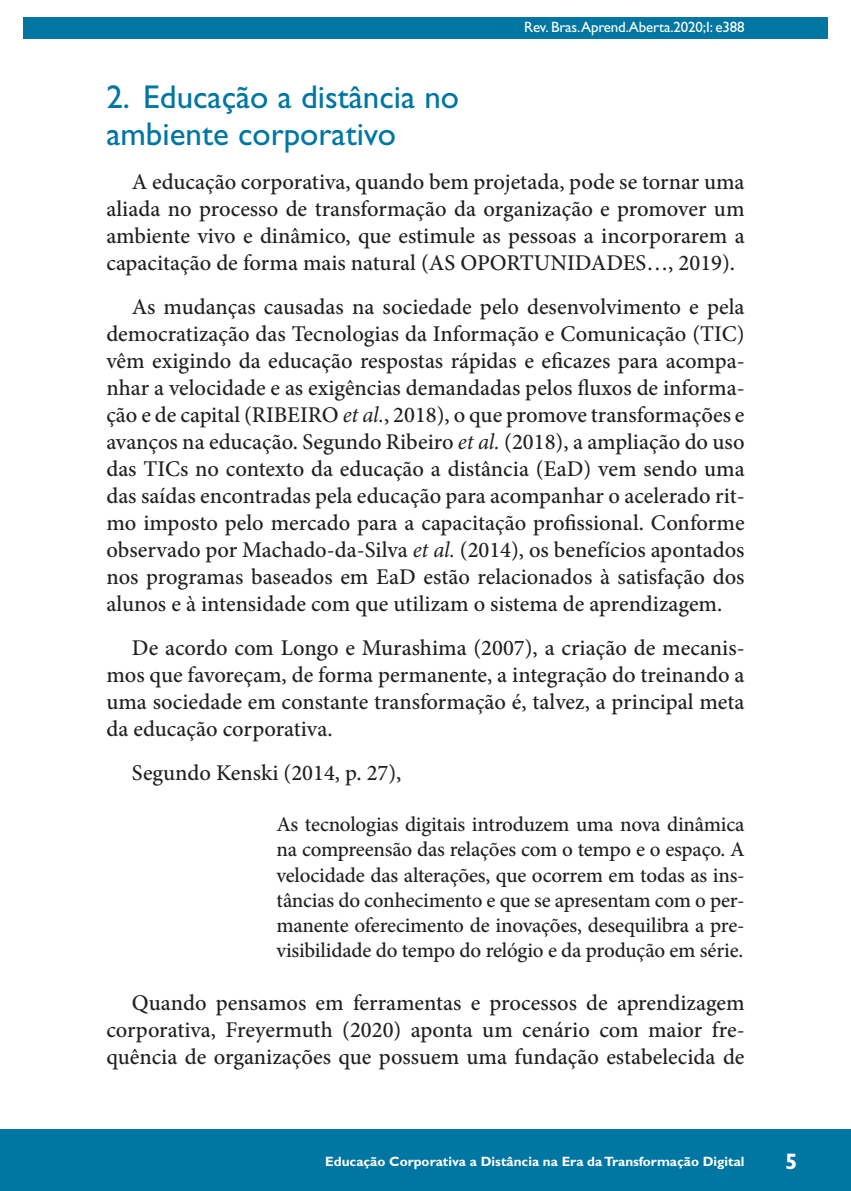
<style>
.page{position:relative;width:851px;height:1191px;background:#fff}
.page>*{position:absolute;margin:0;border:0;box-sizing:border-box;transform-origin:0 0}
.t1{font:33px/37.5px "Gill Sans Std";color:#0076a3}
.Texto_corrido{font:500 22.5px/27px "Minion Pro";color:#231f20;text-align:justify}
.t2{font:700 22.5px "Gill Sans Std";color:#fff}
.Citação{font:500 21px/25.2px "Minion Pro";letter-spacing:-.01em;color:#231f20;text-align:justify}
.t3{font:15px "Gill Sans Std";letter-spacing:-.01em;color:#fff}
.t4{font:700 13.5px "Gill Sans Std";color:#fff}
.s1{font-weight:400;font-style:italic}
</style>
<div class="page">
<hr style="left:104px;top:0;width:1px;height:467px;background:#0076a3">
<div style="left:23px;top:17px;width:804px;height:21px;background:#0076a3"></div>
<div style="left:0;top:1129px;width:850px;height:62px;background:#0076a3"></div>
<p class="t3" style="left:524px;top:18px;width:222px">Rev. Bras.Aprend.Aberta.2020;I: e388</p>
<p class="t1" style="left:106px;top:78px;width:354px">2. Educação a distância no ambiente corporativo</p>
<p class="Texto_corrido" style="left:106px;top:168px;width:639px;text-indent:26px">A educação corporativa, quando bem projetada, pode se tornar uma aliada no processo de transformação da organização e promover um ambiente vivo e dinâmico, que estimule as pessoas a incorporarem a capacitação de forma mais natural (AS OPORTUNIDADES…, 2019).</p>
<p class="Texto_corrido" style="left:106px;top:293px;width:639px;text-indent:26px">As mudanças causadas na sociedade pelo desenvolvimento e pela democratização das Tecnologias da Informação e Comunicação (TIC) vêm exigindo da educação respostas rápidas e eficazes para acompa&shy;nhar a velocidade e as exigências demandadas pelos fluxos de informa&shy;ção e de capital (RIBEIRO <span class="s1">et al.</span>, 2018), o que promove transformações e avanços na educação. Segundo Ribeiro <span class="s1">et al.</span> (2018), a ampliação do uso das TICs no contexto da educação a distância (EaD) vem sendo uma das saídas encontradas pela educação para acompanhar o acelerado rit&shy;mo imposto pelo mercado para a capacitação profissional. Conforme observado por Machado-da-Silva <span class="s1">et al.</span> (2014), os benefícios apontados nos programas baseados em EaD estão relacionados à satisfação dos alunos e à intensidade com que utilizam o sistema de aprendizagem.</p>
<p class="Texto_corrido" style="left:106px;top:634px;width:639px;text-indent:26px">De acordo com Longo e Murashima (2007), a criação de mecanis&shy;mos que favoreçam, de forma permanente, a integração do treinando a uma sociedade em constante transformação é, talvez, a principal meta da educação corporativa.</p>
<p class="Texto_corrido" style="left:132px;top:759px;width:271px">Segundo Kenski (2014, p. 27),</p>
<p class="Citação" style="left:276px;top:812px;width:469px">As tecnologias digitais introduzem uma nova dinâmica na compreensão das relações com o tempo e o espaço. A velocidade das alterações, que ocorrem em todas as ins&shy;tâncias do conhecimento e que se apresentam com o per&shy;manente oferecimento de inovações, desequilibra a pre&shy;visibilidade do tempo do relógio e da produção em série.</p>
<p class="Texto_corrido" style="left:106px;top:989px;width:639px;text-indent:26px">Quando pensamos em ferramentas e processos de aprendizagem corporativa, Freyermuth (2020) aponta um cenário com maior fre&shy;quência de organizações que possuem uma fundação estabelecida de</p>
<p class="t4" style="left:325px;top:1153px;width:421px">Educação Corporativa a Distância na Era da Transformação Digital</p>
<p class="t2" style="left:785px;top:1148px;width:14px">5</p>
</div>
